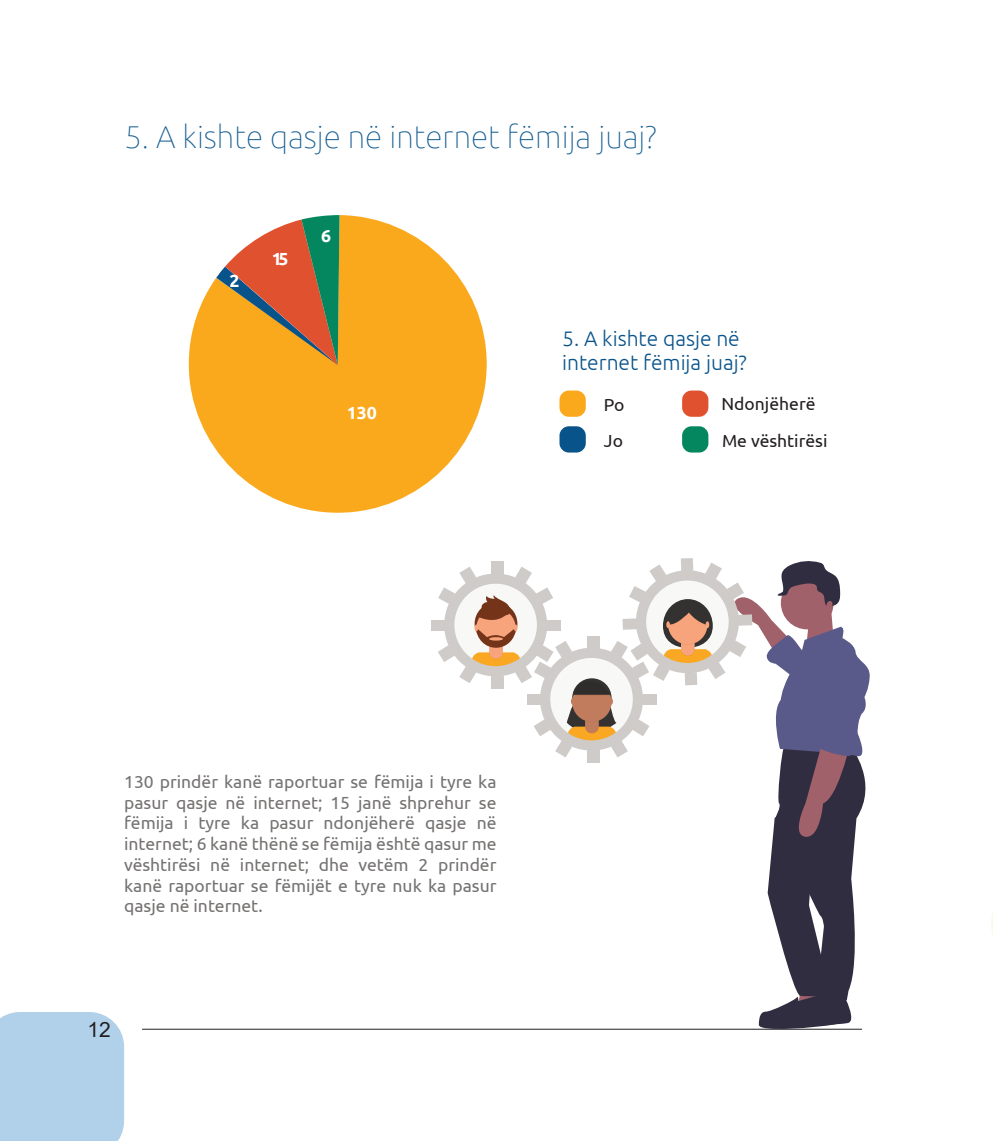
<style>
.page{position:relative;width:993px;height:1141px;background:#fff}
.page>*{position:absolute;margin:0;border:0;box-sizing:border-box;transform-origin:0 0}
.t1{font:100 31.5px "Ubuntu";color:#155e92}
.t2{font:300 21px/24.5px "Ubuntu";color:#09538b}
.t3{font:21px "Arial";color:#231f20}
.t4{font:17.5px/20.7px "Ubuntu";color:#757372;text-align:justify}
.t5{font:17.5px/35.7px "Ubuntu";color:#231f20}
.t6{font:700 17.5px "Ubuntu";color:#fff}
</style>
<div class="page">
<div style="left:0;top:1012px;width:124px;height:129px;background:#b1d1ea"></div>
<hr style="left:142px;top:1029px;width:719px;height:1px;background:#231f20">
<div style="left:559px;top:391px;width:26px;height:26px;background:#faa91d;border-radius:9px"></div>
<div style="left:559px;top:426px;width:26px;height:27px;background:#09538b;border-radius:9px"></div>
<div style="left:682px;top:391px;width:26px;height:26px;background:#e0522f;border-radius:9px"></div>
<div style="left:682px;top:426px;width:26px;height:27px;background:#04865e;border-radius:9px"></div>
<svg style="left:189px;top:215px;width:297px;height:298px;fill:#faa91d"></svg>
<svg style="left:216px;top:215px;width:123px;height:150px;background:#bd8951"></svg>
<div style="left:431px;top:620px;width:14px;height:11px;background:#cecbc9"></div>
<div style="left:680px;top:558px;width:13px;height:13px;background:#cecbc9"></div>
<svg style="left:437px;top:560px;width:432px;height:469px"></svg>
<div style="left:737px;top:614px;width:15px;height:12px;background:#cecbc9"></div>
<div style="left:622px;top:618px;width:15px;height:12px;background:#cecbc9"></div>
<h1 class="t1" style="left:124px;top:124px;width:534px">5. A kishte qasje në internet fëmija juaj?</h1>
<p class="t6" style="left:229px;top:273px;width:12px">2</p>
<p class="t6" style="left:271px;top:251px;width:18px">15</p>
<p class="t6" style="left:321px;top:228px;width:12px">6</p>
<p class="t6" style="left:346px;top:406px;width:32px">130</p>
<p class="t2" style="left:562px;top:327px;width:186px">5. A kishte qasje në internet fëmija juaj?</p>
<p class="t5" style="left:603px;top:388px;width:22px">Po<br>Jo</p>
<p class="t5" style="left:721px;top:386px;width:107px;line-height:37.6px">Ndonjëherë<br>Me vështirësi</p>
<p class="t4" style="left:124px;top:773px;width:374px">130 prindër kanë raportuar se fëmija i tyre ka pasur qasje në internet; 15 janë shprehur se fëmija i tyre ka pasur ndonjëherë qasje në internet; 6 kanë thënë se fëmija është qasur me vështirësi në internet; dhe vetëm 2 prindër kanë raportuar se fëmijët e tyre nuk ka pasur qasje në internet.</p>
<p class="t3" style="left:87px;top:1021px;width:25px">12</p>
</div>
